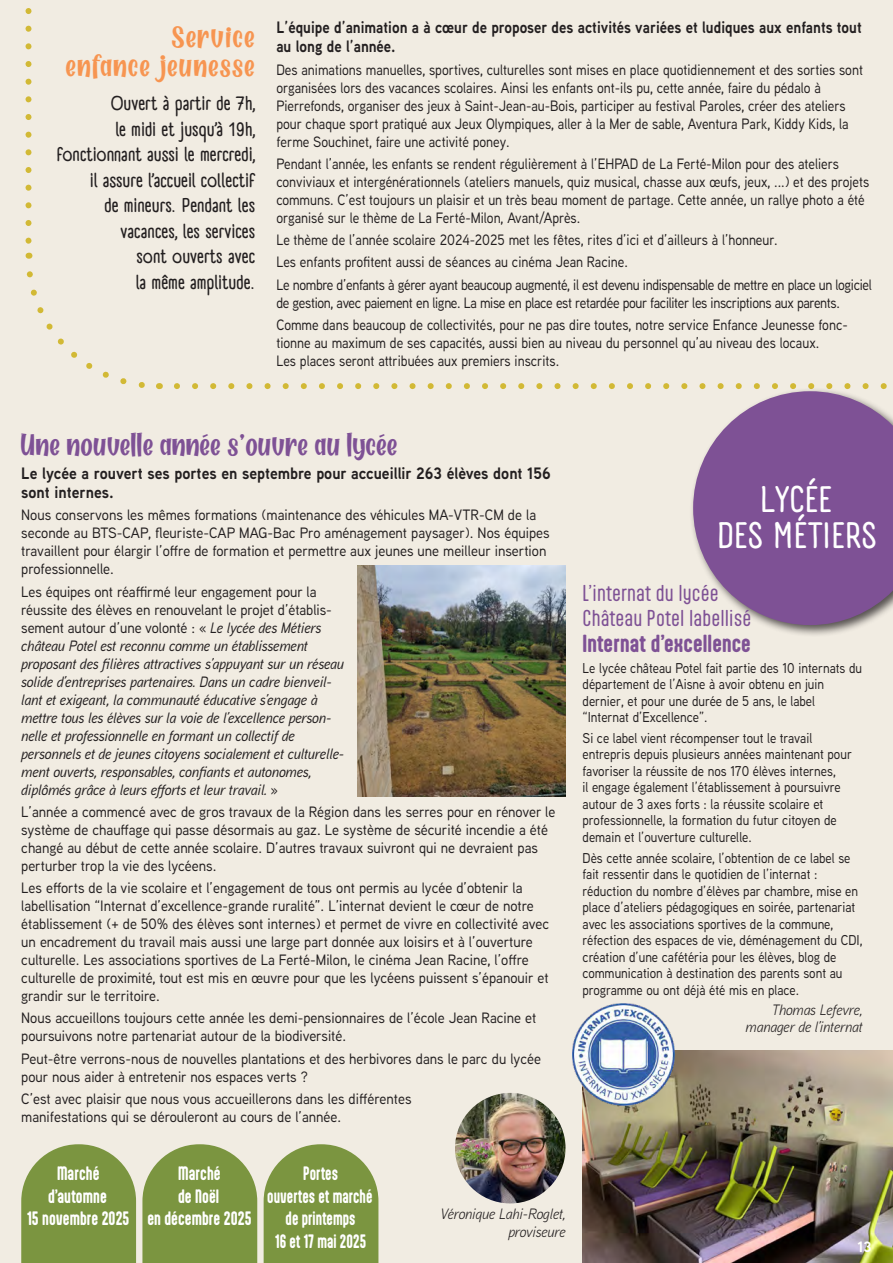
<style>
.page{position:relative;width:893px;height:1263px;background:#f1ece2}
.page>*{position:absolute;margin:0;border:0;box-sizing:border-box;transform-origin:0 0}
.inter_titre_commissions_1{font:700 36px/36px "A Day Without Sun Text";letter-spacing:.005em;color:#fff;text-align:center}
.texte_article_revue2024{font:27px "Fresh Orange";letter-spacing:.01em;color:#7e5195}
.inter_titre_commissions_1-2{font:27px "Fresh Orange";letter-spacing:.045em;color:#f79551}
.texte_article_revue2024-2{font:700 21px "Aptly";letter-spacing:.005em;color:#7e5195}
.inter_titre_commissions_1-3{font:700 19.5px/25.5px "A Day Without Sun Text";letter-spacing:.005em;color:#231f20;text-align:right}
.texte_article_revue2024-3{font:19.5px/25.5px "Aptly";letter-spacing:.005em;color:#7e5195}
.texte_article_revue2024-4{font:700 16.5px/19.5px "Aaux Next";color:#231f20;scale:.9 1}
.texte_article_revue2024-5{font:700 16.5px/19.5px "Aaux Next";color:#231f20;scale:.95 1}
.texte_article_revue2024-6{font:700 16.5px/22.5px "Aptly";letter-spacing:.005em;color:#fff;text-align:center;scale:.9 1}
.texte_article_revue2024-7{font:700 16.5px/22.5px "Aptly";letter-spacing:.005em;color:#fff;text-align:center;scale:.85 1}
.texte_article_revue2024-8{font:500 15px/18px "Aaux Next";color:#231f20;scale:.95 1}
.texte_article_revue2024-9{font:500 15px/18px "Aaux Next";color:#231f20;scale:.9 1}
.texte_article_revue2024-10{font:italic 500 15px/18px "Aaux Next";letter-spacing:-.005em;color:#231f20;scale:.95 1}
.texte_article_revue2024-11{font:500 15px/18px "Aaux Next";letter-spacing:-.025em;color:#231f20;scale:.9 1}
.signature_associations{font:italic 15px "Aaux Next";color:#231f20;scale:.95 1}
.t1{font:700 15px "Aaux Next";color:#fff}
.texte_article_revue2024-12{font:500 14.25px/16.5px "Aaux Next";color:#231f20;scale:.9 1}
.s1{font-style:normal}
</style>
<div class="page">
<svg style="left:26px;top:271px;width:134px;height:119px"></svg>
<svg style="left:177px;top:383px;width:710px;height:6px"></svg>
<svg style="left:26px;top:8px;width:6px;height:236px"></svg>
<img style="left:583px;top:1050px;width:310px;height:213px">
<div style="left:689px;top:387px;width:204px;height:250px;background:#231f20;opacity:.75"></div>
<svg style="left:693px;top:391px;width:200px;height:234px;background:#8e689f"></svg>
<img style="left:455px;top:1093px;width:111px;height:110px;border-radius:55px">
<img style="left:357px;top:565px;width:209px;height:232px">
<svg style="left:21px;top:1144px;width:115px;height:119px;background:#879e51"></svg>
<svg style="left:142px;top:1144px;width:115px;height:119px;background:#879e51"></svg>
<svg style="left:264px;top:1144px;width:114px;height:119px;background:#879d50"></svg>
<img style="left:573px;top:1003px;width:102px;height:103px">
<p class="inter_titre_commissions_1-2" style="left:172px;top:20px;width:85px">Service</p>
<p class="inter_titre_commissions_1-2" style="left:66px;top:50px;width:190px">enfance jeunesse</p>
<p class="inter_titre_commissions_1-3" style="left:56px;top:91px;width:200px">Ouvert à partir de 7h,<br>le midi et jusqu’à 19h, fonctionnant aussi le mercredi, il assure l’accueil collectif<br>de mineurs. Pendant les vacances, les services<br>sont ouverts avec<br>la même amplitude.</p>
<p class="texte_article_revue2024-4" style="left:276px;top:17px;width:652px">L’équipe d’animation a à cœur de proposer des activités variées et ludiques aux enfants tout au long de l’année.</p>
<p class="texte_article_revue2024-9" style="left:276px;top:60px;width:653px">Des animations manuelles, sportives, culturelles sont mises en place quotidiennement et des sorties sont organisées lors des vacances scolaires. Ainsi les enfants ont-ils pu, cette année, faire du pédalo à Pierrefonds, organiser des jeux à Saint-Jean-au-Bois, participer au festival Paroles, créer des ateliers pour chaque sport pratiqué aux Jeux Olympiques, aller à la Mer de sable, Aventura Park, Kiddy Kids, la ferme Souchinet, faire une activité poney.</p>
<p class="texte_article_revue2024-9" style="left:276px;top:154px;width:660px">Pendant l’année, les enfants se rendent régulièrement à l’EHPAD de La Ferté-Milon pour des ateliers conviviaux et intergénérationnels (ateliers manuels, quiz musical, chasse aux œufs, jeux, ...) et des projets communs. C’est toujours un plaisir et un très beau moment de partage. Cette année, un rallye photo a été organisé sur le thème de La Ferté-Milon, Avant/Après.</p>
<p class="texte_article_revue2024-9" style="left:276px;top:230px;width:558px">Le thème de l’année scolaire 2024-2025 met les fêtes, rites d’ici et d’ailleurs à l’honneur.</p>
<p class="texte_article_revue2024-9" style="left:276px;top:253px;width:392px">Les enfants profitent aussi de séances au cinéma Jean Racine.</p>
<p class="texte_article_revue2024-11" style="left:276px;top:275px;width:663px">Le nombre d’enfants à gérer ayant beaucoup augmenté, il est devenu indispensable de mettre en place un logiciel de gestion, avec paiement en ligne. La mise en place est retardée pour faciliter les inscriptions aux parents.</p>
<p class="texte_article_revue2024-9" style="left:276px;top:315px;width:636px">Comme dans beaucoup de collectivités, pour ne pas dire toutes, notre service Enfance Jeunesse fonc&shy;tionne au maximum de ses capacités, aussi bien au niveau du personnel qu’au niveau des locaux.<br>Les places seront attribuées aux premiers inscrits.</p>
<p class="texte_article_revue2024" style="left:21px;top:428px;width:378px">Une nouvelle année s’ouvre au lycée</p>
<p class="texte_article_revue2024-5" style="left:21px;top:463px;width:559px">Le lycée a rouvert ses portes en septembre pour accueillir 263 élèves dont 156 sont internes.</p>
<p class="texte_article_revue2024-8" style="left:21px;top:506px;width:558px">Nous conservons les mêmes formations (maintenance des véhicules MA-VTR-CM de la seconde au BTS-CAP, fleuriste-CAP MAG-Bac Pro aménagement paysager). Nos équipes travaillent pour élargir l’offre de formation et permettre aux jeunes une meilleur insertion professionnelle.</p>
<p class="texte_article_revue2024-10" style="left:21px;top:582px;width:342px"><span class="s1">Les équipes ont réaffirmé leur engagement pour la réussite des élèves en renouvelant le projet d’établis&shy;sement autour d’une volonté : «</span> Le lycée des Métiers château Potel est reconnu comme un établissement proposant des filières attractives s’appuyant sur un réseau solide d’entreprises partenaires. Dans un cadre bienveil&shy;lant et exigeant, la communauté éducative s’engage à mettre tous les élèves sur la voie de l’excellence person&shy;nelle et professionnelle en formant un collectif de personnels et de jeunes citoyens socialement et culturelle&shy;ment ouverts, responsables, confiants et autonomes, diplômés grâce à leurs efforts et leur travail. <span class="s1">»</span></p>
<p class="texte_article_revue2024-8" style="left:21px;top:802px;width:564px">L’année a commencé avec de gros travaux de la Région dans les serres pour en rénover le système de chauffage qui passe désormais au gaz. Le système de sécurité incendie a été changé au début de cette année scolaire. D’autres travaux suivront qui ne devraient pas perturber trop la vie des lycéens.</p>
<p class="texte_article_revue2024-8" style="left:21px;top:878px;width:557px">Les efforts de la vie scolaire et l’engagement de tous ont permis au lycée d’obtenir la labellisation “Internat d’excellence-grande ruralité”. L’internat devient le cœur de notre établissement (+ de 50% des élèves sont internes) et permet de vivre en collectivité avec un encadrement du travail mais aussi une large part donnée aux loisirs et à l’ouverture culturelle. Les associations sportives de La Ferté-Milon, le cinéma Jean Racine, l’offre culturelle de proximité, tout est mis en œuvre pour que les lycéens puissent s’épanouir et grandir sur le territoire.</p>
<p class="texte_article_revue2024-8" style="left:21px;top:1009px;width:544px">Nous accueillons toujours cette année les demi-pensionnaires de l’école Jean Racine et poursuivons notre partenariat autour de la biodiversité.</p>
<p class="texte_article_revue2024-8" style="left:21px;top:1049px;width:549px">Peut-être verrons-nous de nouvelles plantations et des herbivores dans le parc du lycée pour nous aider à entretenir nos espaces verts ?</p>
<p class="texte_article_revue2024-8" style="left:21px;top:1089px;width:412px">C’est avec plaisir que nous vous accueillerons dans les différentes manifestations qui se dérouleront au cours de l’année.</p>
<p class="texte_article_revue2024-6" style="left:48px;top:1162px;width:67px">Marché d’automne</p>
<p class="texte_article_revue2024-6" style="left:27px;top:1207px;width:115px">15 novembre 2025</p>
<p class="texte_article_revue2024-6" style="left:178px;top:1162px;width:49px;text-align:left">Marché de Noël</p>
<p class="texte_article_revue2024-6" style="left:147px;top:1207px;width:117px">en décembre 2025</p>
<p class="texte_article_revue2024-7" style="left:267px;top:1162px;width:125px">Portes<br>ouvertes et marché de printemps</p>
<p class="texte_article_revue2024-7" style="left:275px;top:1229px;width:109px">16 et 17 mai 2025</p>
<p class="signature_associations" style="left:441px;top:1204px;width:132px">Véronique Lahi-Roglet,</p>
<p class="signature_associations" style="left:508px;top:1222px;width:62px">proviseure</p>
<p class="inter_titre_commissions_1" style="left:717px;top:483px;width:161px">LYCÉE<br>DES MÉTIERS</p>
<p class="texte_article_revue2024-3" style="left:583px;top:580px;width:170px">L’internat du lycée<br>Château Potel labellisé</p>
<p class="texte_article_revue2024-2" style="left:583px;top:630px;width:170px">Internat d’excellence</p>
<p class="texte_article_revue2024-12" style="left:583px;top:659px;width:312px">Le lycée château Potel fait partie des 10 internats du département de l’Aisne à avoir obtenu en juin dernier, et pour une durée de 5 ans, le label “Internat d’Excellence”.</p>
<p class="texte_article_revue2024-12" style="left:583px;top:729px;width:301px">Si ce label vient récompenser tout le travail entrepris depuis plusieurs années maintenant pour favoriser la réussite de nos 170 élèves internes,<br>il engage également l’établissement à poursuivre autour de 3 axes forts : la réussite scolaire et professionnelle, la formation du futur citoyen de demain et l’ouverture culturelle.</p>
<p class="texte_article_revue2024-12" style="left:583px;top:849px;width:313px">Dès cette année scolaire, l’obtention de ce label se fait ressentir dans le quotidien de l’internat : réduction du nombre d’élèves par chambre, mise en place d’ateliers pédagogiques en soirée, partenariat avec les associations sportives de la commune, réfection des espaces de vie, déménagement du CDI, création d’une cafétéria pour les élèves, blog de communication à destination des parents sont au programme ou ont déjà été mis en place.</p>
<p class="signature_associations" style="left:772px;top:1000px;width:97px">Thomas Lefevre,</p>
<p class="signature_associations" style="left:746px;top:1017px;width:125px">manager de l’internat</p>
<p class="t1" style="left:857px;top:1236px;width:16px">13</p>
</div>
